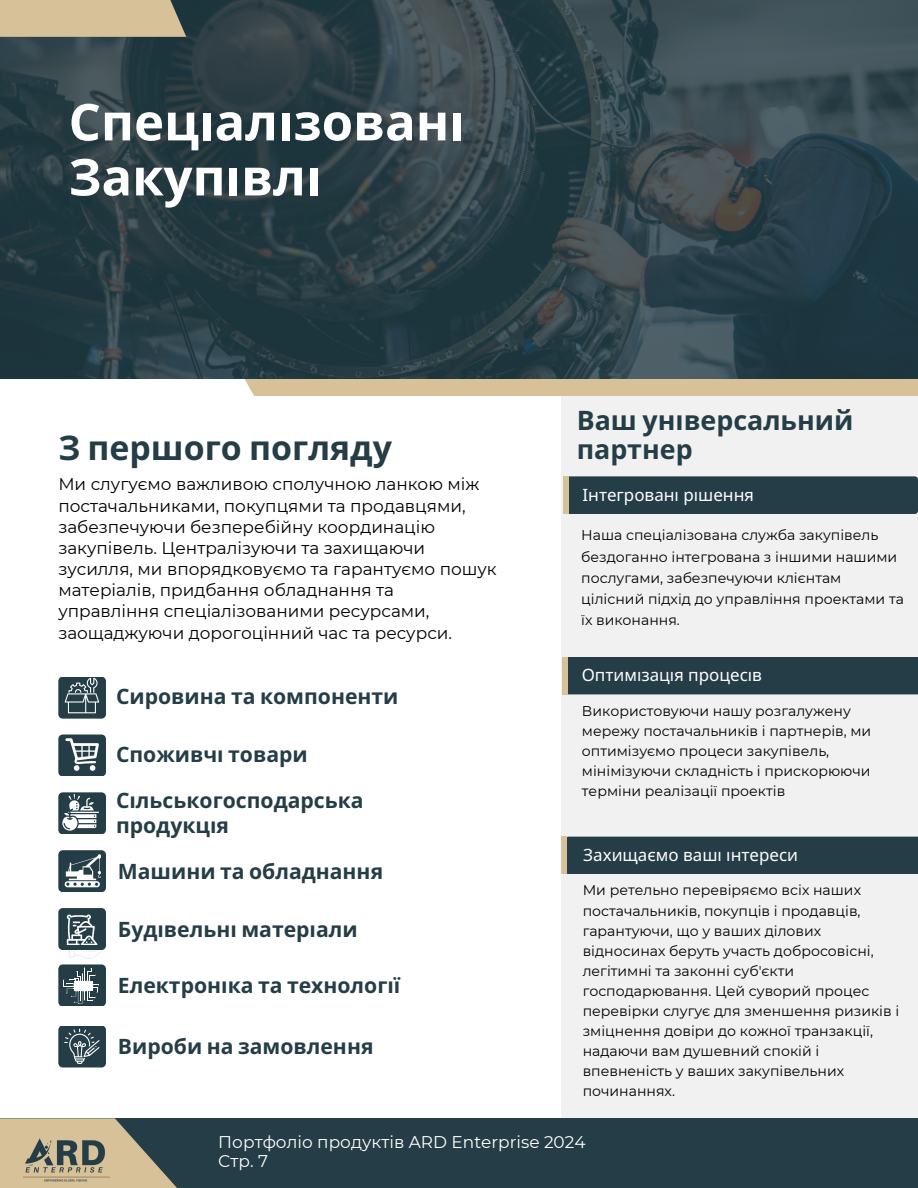
<style>
.page{position:relative;width:918px;height:1188px;background:#fff}
.page>*{position:absolute;margin:0;border:0;box-sizing:border-box;transform-origin:0 0}
.t1{font:700 50.85px/55.1px "Noto Sans";color:#fff}
.t2{font:700 33.9px "Noto Sans";color:#243d46}
.t3{font:700 26.85px/28.7px "Noto Sans";color:#243d46}
.t4{font:700 21.15px/25.3px "Noto Sans";color:#243d46}
.t5{font:16.95px/21.1px "Montserrat";color:#000}
.t6{font:16.95px "Noto Sans";color:#fff}
.t7{font:16.95px/19px "Montserrat";color:#fff}
.t8{font:14.1px/20.1px "Montserrat";color:#000}
</style>
<div class="page">
<div style="left:562px;top:0;width:356px;height:1188px;background:#f1f1f1"></div>
<div style="left:567px;top:837px;width:351px;height:37px;background:#243d46"></div>
<div style="left:562px;top:837px;width:5px;height:37px;background:#d7c199"></div>
<div style="left:568px;top:657px;width:350px;height:37px;background:#243d46"></div>
<div style="left:562px;top:657px;width:6px;height:37px;background:#d7c199"></div>
<div style="left:563px;top:476px;width:355px;height:38px;background:#243d46;border-radius:3px"></div>
<div style="left:563px;top:476px;width:5px;height:38px;background:#d7c199"></div>
<div style="left:244px;top:379px;width:674px;height:17px;background:#d7c199"></div>
<svg style="left:0;top:0;width:918px;height:379px;background:#2e4149"></svg>
<div style="left:0;top:0;width:186px;height:37px;background:#d7c199"></div>
<svg style="left:58px;top:735px;width:48px;height:41px;background:#50646b"></svg>
<svg style="left:58px;top:792px;width:48px;height:42px"></svg>
<svg style="left:58px;top:850px;width:48px;height:42px"></svg>
<svg style="left:58px;top:908px;width:48px;height:98px"></svg>
<svg style="left:58px;top:677px;width:48px;height:42px;background:#465b63"></svg>
<svg style="left:58px;top:1026px;width:48px;height:41px;background:#41565e"></svg>
<div style="left:0;top:1118px;width:918px;height:70px;background:#243d46"></div>
<svg style="left:0;top:1118px;width:177px;height:70px;fill:#d7c199"></svg>
<img style="left:23px;top:1134px;width:86px;height:49px">
<p class="t1" style="left:69px;top:93px;width:390px">Спеціалізовані<br>Закупі влі</p>
<p class="t2" style="left:58px;top:424px;width:335px">З першого погляду</p>
<h4 class="t5" style="left:58px;top:474px;width:440px">Ми слугуємо важливою сполучною ланкою між постачальниками, покупцями та продавцями, забезпечуючи безперебійну координацію закупівель. Централізуючи та захищаючи зусилля, ми впорядковуємо та гарантуємо пошук матеріалів, придбання обладнання та управління спеціалізованими ресурсами, заощаджуючи дорогоцінний час та ресурси.</h4>
<h1 class="t4" style="left:116px;top:683px;width:284px">Сировина та компоненти</h1>
<h3 class="t4" style="left:116px;top:741px;width:193px">Споживчі товари</h3>
<h5 class="t4" style="left:116px;top:787px;width:249px">Сільськогосподарська продукція</h5>
<p class="t4" style="left:118px;top:858px;width:267px">Машини та обладнання</p>
<h5 class="t4" style="left:118px;top:916px;width:241px">Буді вельні матеріали</h5>
<p class="t4" style="left:118px;top:972px;width:284px">Електроні ка та технології</p>
<h5 class="t4" style="left:118px;top:1033px;width:257px">Вироби на замовлення</h5>
<p class="t3" style="left:577px;top:406px;width:278px">Ваш уні версальний партнер</p>
<h4 class="t6" style="left:582px;top:483px;width:173px">Інтегровані рі шення</h4>
<p class="t8" style="left:581px;top:525px;width:324px;line-height:21.1px">Наша спеціалізована служба закупівель бездоганно інтегрована з іншими нашими послугами, забезпечуючи клієнтам цілісний підхід до управління проектами та їх виконання.</p>
<h6 class="t6" style="left:582px;top:663px;width:182px">Оптимізація процесі в</h6>
<h4 class="t8" style="left:582px;top:700px;width:291px">Використовуючи нашу розгалужену мережу постачальників і партнерів, ми оптимізуємо процеси закупівель, мінімізуючи складність і прискорюючи терміни реалізації проектів</h4>
<h2 class="t6" style="left:583px;top:843px;width:216px">Захищаємо ваші і нтереси</h2>
<p class="t8" style="left:583px;top:880px;width:318px">Ми ретельно перевіряємо всіх наших постачальників, покупців і продавців, гарантуючи, що у ваших ділових відносинах беруть участь добросовісні, легітимні та законні суб'єкти господарювання. Цей суворий процес перевірки слугує для зменшення ризиків і зміцнення довіри до кожної транзакції, надаючи вам душевний спокій і впевненість у ваших закупівельних починаннях.</p>
<h4 class="t7" style="left:218px;top:1132px;width:369px">Портфоліо продуктів ARD Enterprise 2024<br>Стр. 7</h4>
</div>
